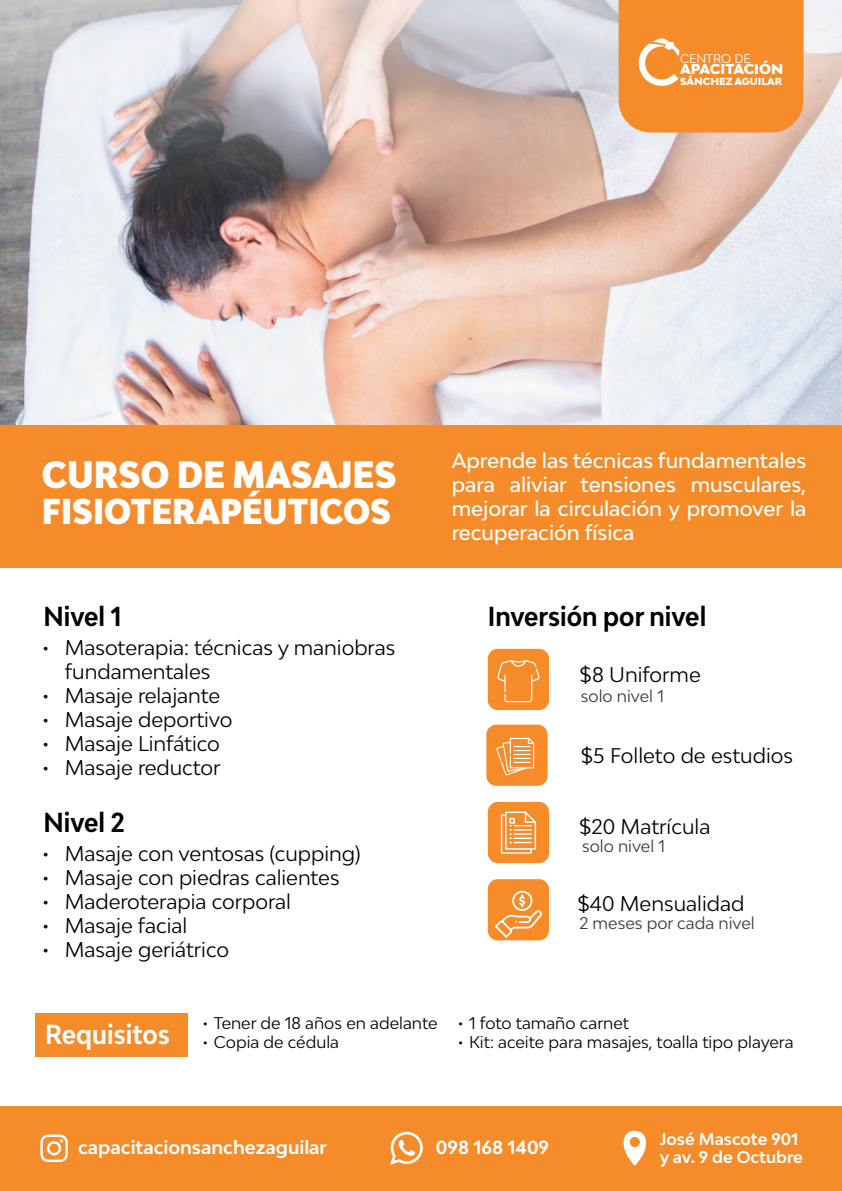
<style>
.page{position:relative;width:842px;height:1191px;background:#fff}
.page>*{position:absolute;margin:0;border:0;box-sizing:border-box;transform-origin:0 0}
.t1{font:900 condensed 36px "Bw Modelica";color:#fff}
.t2{font:900 condensed 34px "Bw Modelica";color:#fff}
.t3{font:700 condensed 26px "Bw Modelica";color:#000}
.t4{font:700 condensed 26px "Bw Modelica";color:#fff}
.t5{font:20px/24px "Bw Modelica";color:#000}
.t6{font:500 20px/24px "Bw Modelica";color:#fff;text-align:justify}
.t7{font:700 18px "Bw Modelica";color:#fff}
.t8{font:18px "Bw Modelica";color:#fff}
.t9{font:16px "Bw Modelica";color:#000}
.t10{font:16px "Bw Modelica";color:#393939}
.t11{font:700 16px/18px "Bw Modelica";color:#fff}
.t12{font:16px "Bw Modelica";color:#fff}
.t13{font:900 13.6px "Bw Modelica";color:#fff}
.t14{font:11.8px "Bw Modelica";color:#fff}
.t15{font:900 9.8px "Bw Modelica";color:#fff}
</style>
<div class="page">
<div style="left:35px;top:1012px;width:152px;height:44px;background:#f68b29"></div>
<div style="left:0;top:424px;width:842px;height:144px;background:#f68b29"></div>
<img style="left:0;top:0;width:842px;height:424px">
<div style="left:488px;top:802px;width:61px;height:61px;background:#f68b29;border-radius:10px"></div>
<svg style="left:501px;top:811px;width:35px;height:42px"></svg>
<div style="left:488px;top:879px;width:61px;height:61px;background:#f68b29;border-radius:10px"></div>
<svg style="left:495px;top:890px;width:47px;height:47px"></svg>
<div style="left:488px;top:649px;width:61px;height:61px;background:#f68b29;border-radius:10px"></div>
<svg style="left:497px;top:660px;width:42px;height:42px"></svg>
<div style="left:486px;top:724px;width:62px;height:62px;background:#f68b29;border-radius:10px"></div>
<svg style="left:496px;top:738px;width:38px;height:37px"></svg>
<div style="left:0;top:1106px;width:842px;height:85px;background:#f68b29"></div>
<svg style="left:390px;top:1131px;width:33px;height:34px"></svg>
<svg style="left:40px;top:1134px;width:28px;height:28px"></svg>
<svg style="left:623px;top:1130px;width:23px;height:35px"></svg>
<div style="left:619px;top:0;width:184px;height:132px;background:#f68b29"></div>
<p class="t14" style="left:680px;top:51px;width:72px">CENTRO DE</p>
<p class="t13" style="left:680px;top:60px;width:105px">APACITACIÓN</p>
<p class="t15" style="left:680px;top:75px;width:104px">SÁNCHEZ AGUILAR</p>
<h1 class="t1" style="left:42px;top:451px;width:357px">CURSO DE MASAJES</h1>
<h2 class="t2" style="left:42px;top:489px;width:351px">FISIOTERAPÉUTICOS</h2>
<p class="t6" style="left:452px;top:448px;width:356px">Aprende las técnicas fundamentales para aliviar tensiones musculares, mejorar la circulación y promover la recuperación física</p>
<h3 class="t3" style="left:43px;top:599px;width:80px">Nivel 1</h3>
<p class="t5" style="left:65px;top:635px;width:332px;text-indent:-23px">• Masoterapia: técnicas y maniobras fundamentales</p>
<p class="t5" style="left:42px;top:683px;width:180px">• Masaje relajante</p>
<p class="t5" style="left:42px;top:707px;width:192px">• Masaje deportivo</p>
<p class="t5" style="left:42px;top:731px;width:179px">• Masaje Linfático</p>
<p class="t5" style="left:42px;top:755px;width:180px">• Masaje reductor</p>
<h3 class="t3" style="left:43px;top:805px;width:83px">Nivel 2</h3>
<p class="t5" style="left:42px;top:841px;width:320px">• Masaje con ventosas (cupping)</p>
<p class="t5" style="left:42px;top:865px;width:299px">• Masaje con piedras calientes</p>
<p class="t5" style="left:42px;top:889px;width:250px">• Maderoterapia corporal</p>
<p class="t5" style="left:42px;top:913px;width:147px">• Masaje facial</p>
<p class="t5" style="left:42px;top:937px;width:188px">• Masaje geriátrico</p>
<h3 class="t4" style="left:45px;top:1017px;width:127px">Requisitos</h3>
<p class="t9" style="left:202px;top:1012px;width:237px">• Tener de 18 años en adelante</p>
<p class="t9" style="left:202px;top:1031px;width:138px">• Copia de cédula</p>
<h3 class="t3" style="left:488px;top:599px;width:220px">Inversión por nivel</h3>
<p class="t5" style="left:580px;top:662px;width:123px">$8 Uniforme</p>
<p class="t10" style="left:581px;top:686px;width:85px">solo nivel 1</p>
<p class="t5" style="left:581px;top:743px;width:214px">$5 Folleto de estudios</p>
<p class="t5" style="left:579px;top:813px;width:133px">$20 Matrícula</p>
<p class="t10" style="left:582px;top:836px;width:85px">solo nivel 1</p>
<p class="t5" style="left:577px;top:891px;width:169px">$40 Mensualidad</p>
<p class="t10" style="left:579px;top:912px;width:177px">2 meses por cada nivel</p>
<p class="t9" style="left:458px;top:1012px;width:173px">• 1 foto tamaño carnet</p>
<p class="t9" style="left:458px;top:1031px;width:337px">• Kit: aceite para masajes, toalla tipo playera</p>
<p class="t11" style="left:660px;top:1129px;width:145px">José Mascote 901 y av. 9 de Octubre</p>
<p class="t7" style="left:78px;top:1135px;width:250px">capacitacionsanchezaguilar</p>
<p class="t7" style="left:436px;top:1135px;width:115px">098 168 1409</p>
<p class="t8" style="left:428px;top:1138px;width:111px">098 168 1409</p>
<p class="t12" style="left:640px;top:1137px;width:142px">fundacionsanchez</p>
</div>
